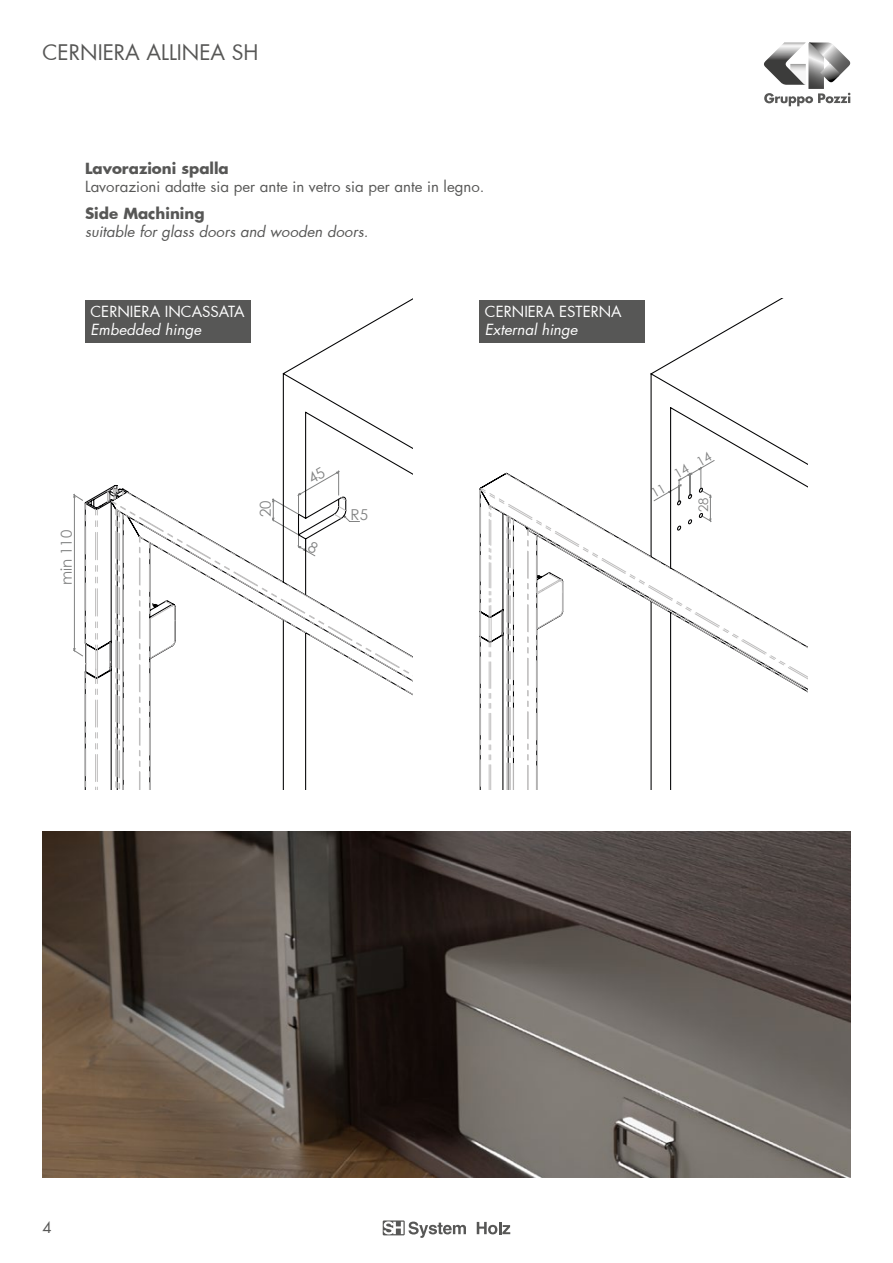
<style>
.page{position:relative;width:893px;height:1263px;background:#fff}
.page>*{position:absolute;margin:0;border:0;box-sizing:border-box;transform-origin:0 0}
.t1{font:21px "Futura";color:#575756}
.t2{font:15px "Futura";color:#575756}
.t3{font:italic 15px "Futura";color:#575756}
.t4{font:15px "Futura";color:#fff}
.t5{font:700 15px "Futura";color:#575756}
.t6{font:italic 15px "Futura";color:#fff}
.t7{font:15px "Century Gothic";color:#818282}
.t8{font:13.2px "Century Gothic";color:#818282}
</style>
<div class="page">
<svg style="left:383px;top:1220px;width:83px;height:18px"></svg>
<svg style="left:477px;top:1222px;width:33px;height:12px"></svg>
<svg style="left:764px;top:42px;width:86px;height:64px"></svg>
<img style="left:43px;top:832px;width:807px;height:346px">
<svg style="left:85px;top:299px;width:328px;height:490px"></svg>
<svg style="left:126px;top:491px;width:287px;height:17px"></svg>
<svg style="left:115px;top:508px;width:298px;height:229px"></svg>
<svg style="left:138px;top:536px;width:275px;height:207px"></svg>
<svg style="left:110px;top:509px;width:14px;height:280px"></svg>
<svg style="left:139px;top:537px;width:2px;height:252px"></svg>
<svg style="left:149px;top:542px;width:27px;height:247px"></svg>
<svg style="left:107px;top:486px;width:17px;height:16px"></svg>
<svg style="left:95px;top:509px;width:3px;height:280px"></svg>
<svg style="left:73px;top:493px;width:15px;height:296px"></svg>
<svg style="left:479px;top:299px;width:328px;height:490px"></svg>
<svg style="left:527px;top:699px;width:2px;height:90px"></svg>
<svg style="left:536px;top:699px;width:27px;height:90px"></svg>
<svg style="left:502px;top:698px;width:12px;height:91px"></svg>
<svg style="left:489px;top:698px;width:3px;height:91px"></svg>
<svg style="left:480px;top:693px;width:1px;height:96px"></svg>
<svg style="left:479px;top:487px;width:26px;height:205px"></svg>
<svg style="left:505px;top:472px;width:302px;height:32px"></svg>
<svg style="left:488px;top:504px;width:319px;height:194px"></svg>
<svg style="left:527px;top:529px;width:280px;height:170px"></svg>
<div style="left:85px;top:300px;width:166px;height:42px;background:#575756"></div>
<div style="left:479px;top:300px;width:166px;height:42px;background:#575756"></div>
<svg style="left:271px;top:467px;width:89px;height:90px"></svg>
<h1 class="t1" style="left:43px;top:38px;width:217px">CERNIERA ALLINEA SH</h1>
<p class="t5" style="left:85px;top:158px;width:145px">Lavorazioni spalla</p>
<p class="t2" style="left:85px;top:176px;width:401px">Lavorazioni adatte sia per ante in vetro sia per ante in legno.</p>
<p class="t5" style="left:85px;top:203px;width:121px">Side Machining</p>
<p class="t3" style="left:85px;top:221px;width:285px">suitable for glass doors and wooden doors.</p>
<p class="t4" style="left:91px;top:302px;width:155px">CERNIERA INCASSATA</p>
<p class="t6" style="left:91px;top:320px;width:112px">Embedded hinge</p>
<p class="t4" style="left:485px;top:302px;width:138px">CERNIERA ESTERNA</p>
<p class="t6" style="left:485px;top:320px;width:94px">External hinge</p>
<p class="t7" style="left:56px;top:585px;width:57px;rotate:-90deg">min 110</p>
<p class="t7" style="left:255px;top:517px;width:18px;rotate:-90deg">20</p>
<p class="t7" style="left:351px;top:504px;width:19px">R5</p>
<p class="t8" style="left:645px;top:482px;width:71px;rotate:-30deg">11 14 14</p>
<p class="t8" style="left:694px;top:512px;width:16px;rotate:-90deg">28</p>
<p class="t2" style="left:43px;top:1217px;width:11px">4</p>
</div>
